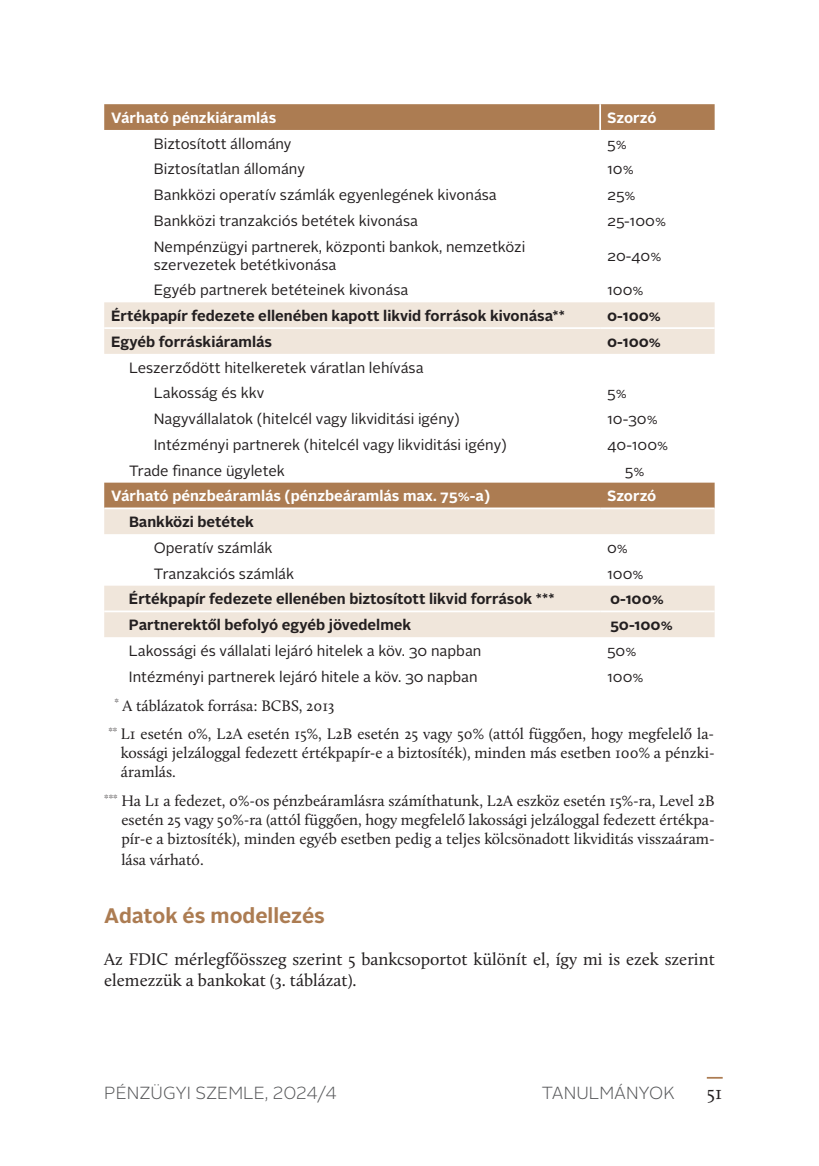
<style>
.page{position:relative;width:819px;height:1166px;background:#fff}
.page>*{position:absolute;margin:0;border:0;box-sizing:border-box;transform-origin:0 0}
.t1{font:700 21px "Alright Sans";color:#ac7c52}
.t2{font:19.25px "Calluna";color:#231f20}
.t3{font:17.5px/21px "Calluna";color:#231f20}
.t4{font:300 17.5px "Alright Sans";color:#57585a}
.t5{font:15.75px/18.9px "Calluna";color:#231f20}
.t6{font:14.88px/17.8px "Alright Sans";color:#231f20}
.t7{font:700 14.88px "Alright Sans";color:#231f20}
.t8{font:700 14.88px "Alright Sans";color:#fff}
</style>
<div class="page">
<svg style="left:706px;top:1077px;width:16px;height:1px"></svg>
<div style="left:104px;top:104px;width:610px;height:26px;background:#ac7c52"></div>
<svg style="left:104px;top:302px;width:610px;height:335px"></svg>
<div style="left:104px;top:483px;width:610px;height:24px;background:#ac7c52"></div>
<hr style="left:599px;top:104px;width:2px;height:26px;background:#fff">
<hr style="left:104px;top:327px;width:496px;height:2px;background:#fff">
<hr style="left:600px;top:327px;width:114px;height:2px;background:#fff">
<hr style="left:104px;top:610px;width:496px;height:2px;background:#fff">
<hr style="left:600px;top:610px;width:114px;height:2px;background:#fff">
<hr style="left:104px;top:507px;width:496px;height:2px;background:#fff">
<hr style="left:600px;top:507px;width:114px;height:2px;background:#fff">
<p class="t8" style="left:111px;top:107px;width:166px">Várható pénzkiáramlás</p>
<p class="t8" style="left:607px;top:107px;width:51px">Szorzó</p>
<p class="t6" style="left:154px;top:135px;width:139px">Biztosított állomány</p>
<p class="t6" style="left:607px;top:135px;width:21px">5%</p>
<p class="t6" style="left:154px;top:161px;width:153px">Biztosítatlan állomány</p>
<p class="t6" style="left:607px;top:161px;width:28px">10%</p>
<p class="t6" style="left:154px;top:186px;width:344px">Bankközi operatív számlák egyenlegének kivonása</p>
<p class="t6" style="left:607px;top:186px;width:30px">25%</p>
<p class="t6" style="left:154px;top:212px;width:266px">Bankközi tranzakciós betétek kivonása</p>
<p class="t6" style="left:607px;top:212px;width:60px">25-100%</p>
<p class="t6" style="left:154px;top:238px;width:373px">Nempénzügyi partnerek, központi bankok, nemzetközi szervezetek betétkivonása</p>
<p class="t6" style="left:607px;top:247px;width:56px">20-40%</p>
<p class="t6" style="left:154px;top:281px;width:256px">Egyéb partnerek betéteinek kivonása</p>
<p class="t6" style="left:607px;top:281px;width:38px">100%</p>
<p class="t7" style="left:111px;top:305px;width:455px">Értékpapír fedezete ellenében kapott likvid források kivonása**</p>
<p class="t7" style="left:607px;top:305px;width:55px">0-100%</p>
<p class="t7" style="left:111px;top:331px;width:162px">Egyéb forráskiáramlás</p>
<p class="t7" style="left:607px;top:331px;width:55px">0-100%</p>
<p class="t6" style="left:154px;top:355px;width:271px;line-height:25.7px;text-indent:-25px">Leszerződött hitelkeretek váratlan lehívása<br>Lakosság és kkv</p>
<p class="t6" style="left:607px;top:384px;width:21px">5%</p>
<p class="t6" style="left:154px;top:410px;width:307px">Nagyvállalatok (hitelcél vagy likviditási igény)</p>
<p class="t6" style="left:607px;top:410px;width:52px">10-30%</p>
<p class="t6" style="left:154px;top:436px;width:354px">Intézményi partnerek (hitelcél vagy likviditási igény)</p>
<p class="t6" style="left:607px;top:436px;width:63px">40-100%</p>
<p class="t6" style="left:129px;top:462px;width:157px">Trade finance ügyletek</p>
<p class="t6" style="left:625px;top:462px;width:21px">5%</p>
<p class="t8" style="left:111px;top:486px;width:380px">Várható pénzbeáramlás (pénzbeáramlás max. 75%-a)</p>
<p class="t8" style="left:607px;top:486px;width:51px">Szorzó</p>
<p class="t7" style="left:129px;top:511px;width:126px">Bankközi betétek</p>
<p class="t6" style="left:154px;top:539px;width:120px">Operatív számlák</p>
<p class="t6" style="left:607px;top:539px;width:22px">0%</p>
<p class="t6" style="left:154px;top:565px;width:142px">Tranzakciós számlák</p>
<p class="t6" style="left:607px;top:565px;width:38px">100%</p>
<p class="t7" style="left:129px;top:589px;width:427px">Értékpapír fedezete ellenében biztosított likvid források ***</p>
<p class="t7" style="left:610px;top:589px;width:55px">0-100%</p>
<p class="t7" style="left:129px;top:614px;width:284px">Partnerektől befolyó egyéb jövedelmek</p>
<p class="t7" style="left:610px;top:614px;width:64px">50-100%</p>
<p class="t6" style="left:129px;top:642px;width:354px">Lakossági és vállalati lejáró hitelek a köv. 30 napban</p>
<p class="t6" style="left:607px;top:642px;width:31px">50%</p>
<p class="t6" style="left:129px;top:668px;width:350px">Intézményi partnerek lejáró hitele a köv. 30 napban</p>
<p class="t6" style="left:607px;top:668px;width:38px">100%</p>
<p class="t5" style="left:108px;top:691px;width:607px;line-height:28.9px;text-indent:6px"><sup>*</sup> A táblázatok forrása: BCBS, 2013<br><sup>**</sup> L1 esetén 0%, L2A esetén 15%, L2B esetén 25 vagy 50% (attól függően, hogy megfelelő la-</p>
<p class="t5" style="left:121px;top:743px;width:595px">kossági jelzáloggal fedezett értékpapír-e a biztosíték), minden más esetben 100% a pénzki&shy;áramlás.</p>
<p class="t5" style="left:121px;top:791px;width:595px;text-align:justify;text-indent:-17px"><sup>***</sup> Ha L1 a fedezet, 0%-os pénzbeáramlásra számíthatunk, L2A eszköz esetén 15%-ra, Level 2B esetén 25 vagy 50%-ra (attól függően, hogy megfelelő lakossági jelzáloggal fedezett értékpa&shy;pír-e a biztosíték), minden egyéb esetben pedig a teljes kölcsönadott likviditás visszaáram-</p>
<p class="t5" style="left:121px;top:850px;width:84px">lása várható.</p>
<h1 class="t1" style="left:104px;top:901px;width:222px">Adatok és modellezés</h1>
<p class="t3" style="left:104px;top:949px;width:612px">Az FDIC mérlegfőösszeg szerint 5 bankcsoportot különít el, így mi is ezek szerint elemezzük a bankokat (3. táblázat).</p>
<p class="t4" style="left:104px;top:1081px;width:234px">PÉNZÜGYI SZEMLE, 2024/4</p>
<p class="t4" style="left:542px;top:1081px;width:135px">TANULMÁNYOK</p>
<p class="t2" style="left:707px;top:1081px;width:16px">51</p>
</div>
